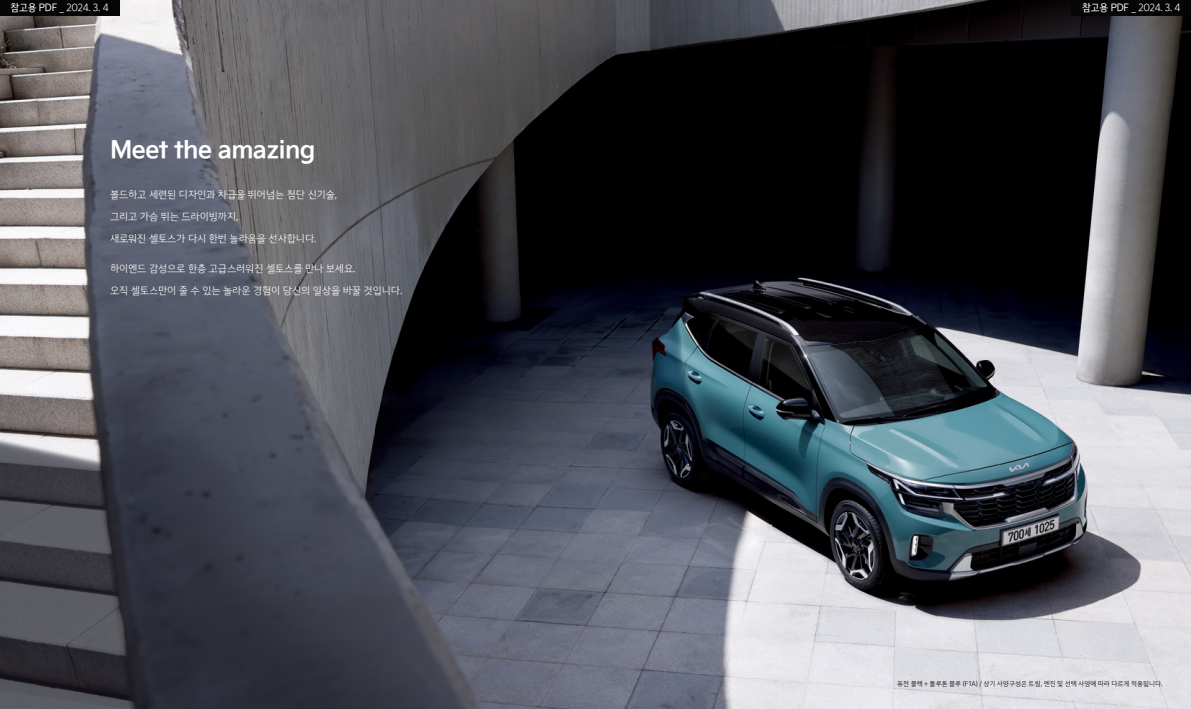
<style>
.page{position:relative;width:1191px;height:709px;background:#fff}
.page>*{position:absolute;margin:0;border:0;box-sizing:border-box;transform-origin:0 0}
.t1{font:24px "Kia Signature OTF Bold";letter-spacing:-.02em;color:#fff}
.t2{font:10px "Kia Signature OTF Light";letter-spacing:-.02em;color:#fff}
.t3{font:10px "Kia Signature OTF Light";letter-spacing:-.02em;color:#fff;scale:.95 1}
.t4{font:6.5px "Kia Signature OTF Light";color:#000}
.s1{font-family:"Kia Signature OTF Regular"}
</style>
<div class="page">
<img style="left:0;top:0;width:1191px;height:709px">
<div style="left:0;top:0;width:119px;height:16px;background:#050505"></div>
<div style="left:1071px;top:0;width:120px;height:16px;background:#050505"></div>
<p class="t3" style="left:10px;top:0;width:105px"><span class="s1">참고용 PDF</span> _ 2024. 3. 4</p>
<p class="t3" style="left:1082px;top:0;width:105px"><span class="s1">참고용 PDF</span> _ 2024. 3. 4</p>
<h1 class="t1" style="left:110px;top:131px;width:207px">Meet the amazing</h1>
<p class="t2" style="left:110px;top:187px;width:229px">볼드하고 세련된 디자인과 차급을 뛰어넘는 첨단 신기술,</p>
<p class="t2" style="left:110px;top:209px;width:130px">그리고 가슴 뛰는 드라이빙까지,</p>
<p class="t2" style="left:110px;top:231px;width:208px">새로워진 셀토스가 다시 한번 놀라움을 선사합니다.</p>
<p class="t2" style="left:110px;top:261px;width:247px">하이엔드 감성으로 한층 고급스러워진 셀토스를 만나 보세요.</p>
<p class="t2" style="left:110px;top:283px;width:294px">오직 셀토스만이 줄 수 있는 놀라운 경험이 당신의 일상을 바꿀 것입니다.</p>
<p class="t4" style="left:897px;top:679px;width:267px">퓨전 블랙 + 플루톤 블루 (F1A) / 상기 사양구성은 트림, 엔진 및 선택 사양에 따라 다르게 적용됩니다.</p>
</div>
